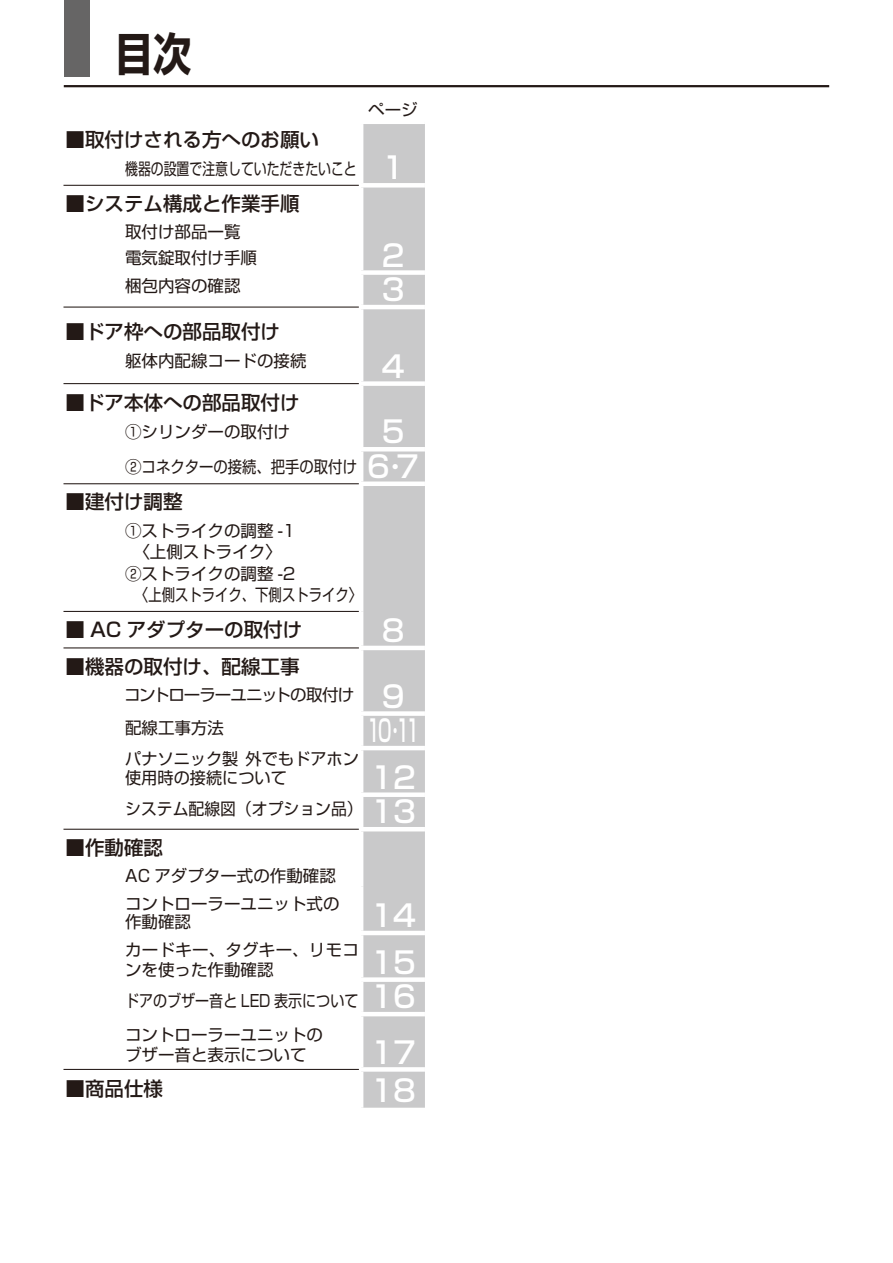
<style>
.page{position:relative;width:893px;height:1263px;background:#fff}
.page>*{position:absolute;margin:0;border:0;box-sizing:border-box;transform-origin:0 0}
.t1{font:45px "Shin Go Pro Bold 90 pv RKSJ H";color:#231916;scale:.85 1}
.t2{font:30px "Shin Go Pro Medium 90 pv RKSJ H";color:#fff}
.t3{font:30px "Shin Go Pro Medium 90 pv RKSJ H";color:#fff;scale:.59 1}
.t4{font:19.5px "Shin Go Pro Medium 90 pv RKSJ H";color:#231916}
.t5{font:16.5px/19.5px "Shin Go Pro Regular 90 pv RKSJ H";color:#231916}
.t6{font:16.5px/33.9px "Shin Go Pro Regular 90 pv RKSJ H";color:#231916;scale:.85 1}
.t7{font:16.5px/33px "Shin Go Pro Regular 90 pv RKSJ H";letter-spacing:-.05em;color:#231916}
.t8{font:16.5px "Shin Go Pro Regular 90 pv RKSJ H";color:#231916;scale:.78 1}
.t9{font:16.5px "Shin Go Pro Regular 90 pv RKSJ H";color:#231916;scale:.81 1}
.t10{font:16.5px "Shin Go Pro Regular 90 pv RKSJ H";color:#231916;scale:.96 1}
.s1{font-family:"Shin Go Pro Medium 90 pv RKSJ H";font-size:30px;color:#fff}
</style>
<div class="page">
<hr style="left:64px;top:85px;width:765px;height:2px;background:#231916">
<div style="left:363px;top:124px;width:62px;height:984px;background:#c9c9ca"></div>
<hr style="left:63px;top:185px;width:296px;height:1px;background:#231916">
<hr style="left:63px;top:307px;width:296px;height:1px;background:#231916">
<hr style="left:63px;top:383px;width:296px;height:1px;background:#231916">
<hr style="left:63px;top:483px;width:296px;height:1px;background:#231916">
<hr style="left:63px;top:611px;width:296px;height:1px;background:#231916">
<hr style="left:63px;top:829px;width:296px;height:1px;background:#231916">
<div style="left:359px;top:1067px;width:66px;height:5px;background:#fff"></div>
<div style="left:359px;top:183px;width:66px;height:5px;background:#fff"></div>
<div style="left:359px;top:270px;width:66px;height:5px;background:#fff"></div>
<hr style="left:359px;top:305px;width:66px;height:4px;background:#fff">
<div style="left:359px;top:381px;width:66px;height:5px;background:#fff"></div>
<hr style="left:359px;top:447px;width:66px;height:4px;background:#fff">
<div style="left:359px;top:481px;width:66px;height:5px;background:#fff"></div>
<hr style="left:359px;top:646px;width:66px;height:4px;background:#fff">
<div style="left:359px;top:711px;width:66px;height:5px;background:#fff"></div>
<hr style="left:359px;top:746px;width:66px;height:4px;background:#fff">
<div style="left:359px;top:792px;width:66px;height:5px;background:#fff"></div>
<hr style="left:359px;top:827px;width:66px;height:4px;background:#fff">
<hr style="left:63px;top:647px;width:296px;height:1px;background:#231916">
<hr style="left:359px;top:931px;width:66px;height:4px;background:#fff">
<div style="left:359px;top:977px;width:66px;height:5px;background:#fff"></div>
<hr style="left:359px;top:1012px;width:66px;height:4px;background:#fff">
<hr style="left:63px;top:1069px;width:296px;height:1px;background:#231916">
<div style="left:64px;top:0;width:25px;height:77px;background:#666565"></div>
<h1 class="t1" style="left:115px;top:37px;width:91px">目次</h1>
<p class="t5" style="left:368px;top:102px;width:51px">ページ</p>
<p class="t4" style="left:66px;top:133px;width:255px">■取付けされる方へのお願い</p>
<p class="t8" style="left:125px;top:162px;width:360px">機器の設置で注意していただきたいこと <span class="s1">1</span></p>
<p class="t4" style="left:66px;top:196px;width:235px">■システム構成と作業手順</p>
<p class="t5" style="left:125px;top:221px;width:133px;line-height:26px">取付け部品一覧電気錠取付け手順</p>
<h2 class="t2" style="left:382px;top:244px;width:24px">2</h2>
<p class="t5" style="left:125px;top:278px;width:117px">梱包内容の確認</p>
<h2 class="t2" style="left:382px;top:279px;width:24px">3</h2>
<p class="t4" style="left:66px;top:325px;width:216px">■ドア枠への部品取付け</p>
<p class="t5" style="left:125px;top:353px;width:183px">躯体内配線コードの接続</p>
<h2 class="t2" style="left:382px;top:355px;width:24px">4</h2>
<p class="t4" style="left:66px;top:396px;width:235px">■ドア本体への部品取付け</p>
<p class="t5" style="left:125px;top:424px;width:166px">①シリンダーの取付け</p>
<h2 class="t2" style="left:382px;top:421px;width:24px">5</h2>
<p class="t5" style="left:125px;top:459px;width:295px">②コネクターの接続、把手の取付け <span class="s1">6･7</span></p>
<p class="t4" style="left:66px;top:495px;width:118px">■建付け調整</p>
<p class="t5" style="left:125px;top:523px;width:172px">①ストライクの調整 -1</p>
<p class="t5" style="left:133px;top:544px;width:150px">〈上側ストライク〉</p>
<p class="t5" style="left:125px;top:566px;width:172px">②ストライクの調整 -2</p>
<p class="t9" style="left:135px;top:588px;width:282px">〈上側ストライク、下側ストライク〉</p>
<p class="t4" style="left:66px;top:622px;width:238px">■ AC アダプターの取付け</p>
<h2 class="t2" style="left:382px;top:619px;width:24px">8</h2>
<p class="t4" style="left:66px;top:659px;width:235px">■機器の取付け、配線工事</p>
<p class="t7" style="left:124px;top:680px;width:282px">コントローラーユニットの取付け <span class="s1">9</span>配線工事方法</p>
<h2 class="t3" style="left:367px;top:720px;width:91px">10･11</h2>
<p class="t5" style="left:125px;top:751px;width:235px">パナソニック製 外でもドアホン使用時の接続について</p>
<h2 class="t2" style="left:370px;top:766px;width:47px">12</h2>
<p class="t10" style="left:125px;top:803px;width:304px">システム配線図（オプション品） <span class="s1">13</span></p>
<p class="t4" style="left:66px;top:840px;width:99px">■作動確認</p>
<p class="t5" style="left:125px;top:868px;width:212px">AC アダプター式の作動確認</p>
<h2 class="t2" style="left:370px;top:904px;width:47px">14</h2>
<p class="t5" style="left:125px;top:897px;width:216px;line-height:18.5px">コントローラーユニット式の作動確認</p>
<p class="t5" style="left:125px;top:942px;width:235px">カードキー、タグキー、リモコンを使った作動確認</p>
<h2 class="t2" style="left:370px;top:951px;width:47px">15</h2>
<p class="t6" style="left:125px;top:986px;width:344px">ドアのブザー音と LED 表示について <span class="s1">16</span>コントローラーユニットの</p>
<p class="t5" style="left:125px;top:1047px;width:183px">ブザー音と表示について</p>
<h2 class="t2" style="left:370px;top:1041px;width:47px">17</h2>
<p class="t4" style="left:66px;top:1081px;width:99px">■商品仕様</p>
<h2 class="t2" style="left:370px;top:1079px;width:47px">18</h2>
</div>
